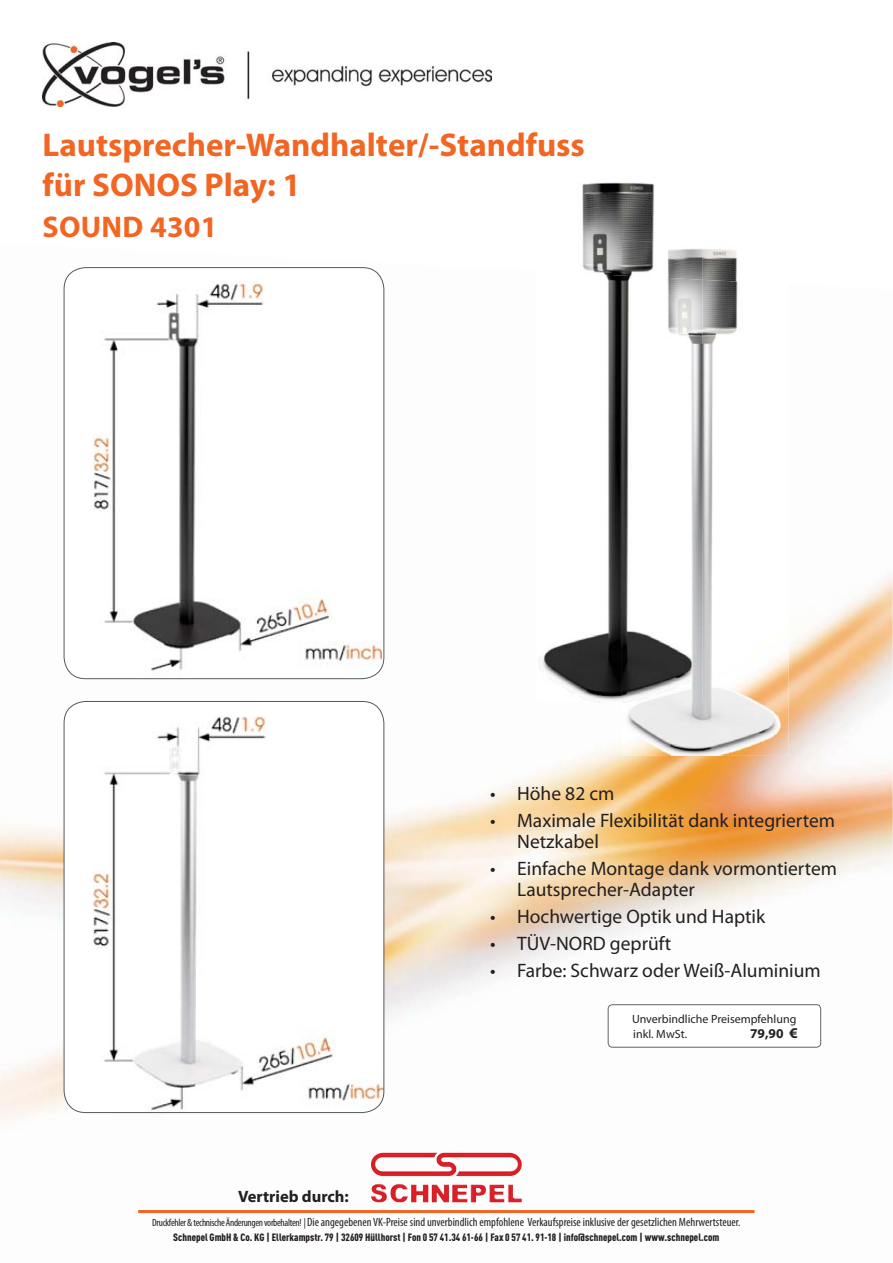
<style>
.page{position:relative;width:893px;height:1263px;background:#fff}
.page>*{position:absolute;margin:0;border:0;box-sizing:border-box;transform-origin:0 0}
.t1{font:700 33px/39.6px "Myriad Pro";color:#f26522}
.t2{font:700 30px "Myriad Pro";letter-spacing:.01em;color:#f26522}
.t3{font:19.5px/21px "Myriad Pro";color:#231f20}
.t4{font:700 16.5px "Myriad Pro";color:#231f20}
.t5{font:700 13.5px "Myriad Pro";color:#231f20}
.t6{font:condensed 12px "Myriad Pro";color:#231f20}
.t7{font:12px/15px "Myriad Pro";color:#231f20}
.t8{font:900 10.5px "DIN Cond";color:#231f20}
.s1{font-size:15px}
.s2{font-size:10.5px}
</style>
<div class="page">
<img style="left:0;top:267px;width:893px;height:947px">
<img style="left:371px;top:1153px;width:80px;height:18px">
<hr style="left:138px;top:1210px;width:616px;height:3px;background:#f26522">
<img style="left:43px;top:43px;width:448px;height:64px">
<div style="left:608px;top:1005px;width:213px;height:42px;background:#fff;border-radius:4px"></div>
<div style="left:608px;top:1004px;width:213px;height:44px;border:1px solid #636466;border-radius:4px"></div>
<img style="left:536px;top:182px;width:119px;height:89px">
<img style="left:536px;top:271px;width:86px;height:432px">
<img style="left:703px;top:249px;width:85px;height:31px">
<img style="left:622px;top:280px;width:166px;height:476px">
<img style="left:622px;top:242px;width:81px;height:34px">
<img style="left:622px;top:276px;width:81px;height:427px">
<div style="left:64px;top:268px;width:320px;height:411px;background:#fff;border-radius:22px"></div>
<img style="left:93px;top:281px;width:289px;height:398px">
<div style="left:64px;top:267px;width:320px;height:412px;border:1px solid #58595b;border-radius:22px"></div>
<div style="left:64px;top:701px;width:320px;height:412px;background:#fff;border-radius:22px"></div>
<img style="left:93px;top:716px;width:291px;height:397px">
<div style="left:64px;top:701px;width:320px;height:412px;border:1px solid #58595b;border-radius:22px"></div>
<h1 class="t1" style="left:43px;top:125px;width:544px">Lautsprecher-Wandhalter/-Standfuss für SONOS Play: 1</h1>
<h2 class="t2" style="left:43px;top:209px;width:177px">SOUND 4301</h2>
<p class="t3" style="left:490px;top:785px;width:126px">• Höhe 82 cm</p>
<p class="t3" style="left:517px;top:812px;width:319px;text-indent:-27px">• Maximale Flexibilität dank integriertem<br>Netzkabel</p>
<p class="t3" style="left:517px;top:860px;width:321px;text-indent:-27px">• Einfache Montage dank vormontiertem<br>Lautsprecher-Adapter</p>
<p class="t3" style="left:490px;top:908px;width:277px">• Hochwertige Optik und Haptik</p>
<p class="t3" style="left:490px;top:935px;width:182px">• TÜV-NORD geprüft</p>
<p class="t3" style="left:490px;top:962px;width:332px">• Farbe: Schwarz oder Weiß-Aluminium</p>
<p class="t4" style="left:238px;top:1187px;width:112px">Vertrieb durch:</p>
<p class="t7" style="left:632px;top:1012px;width:166px">Unverbindliche Preisempfehlung inkl. MwSt.</p>
<p class="t5" style="left:750px;top:1025px;width:49px">79,90 <span class="s1">€</span></p>
<p class="t6" style="left:152px;top:1217px;width:590px"><span class="s2">Druckfehler &amp; technische Änderungen vorbehalten! |</span> Die angegebenen VK-Preise sind unverbindlich empfohlene Verkaufspreise inklusive der gesetzlichen Mehrwertsteuer.</p>
<p class="t8" style="left:173px;top:1230px;width:548px">Schnepel GmbH &amp; Co. KG | Ellerkampstr. 79 | 32609 Hüllhorst | Fon 0 57 41.34 61-66 | Fax 0 57 41. 91-18 | info@schnepel.com | www.schnepel.com</p>
</div>
